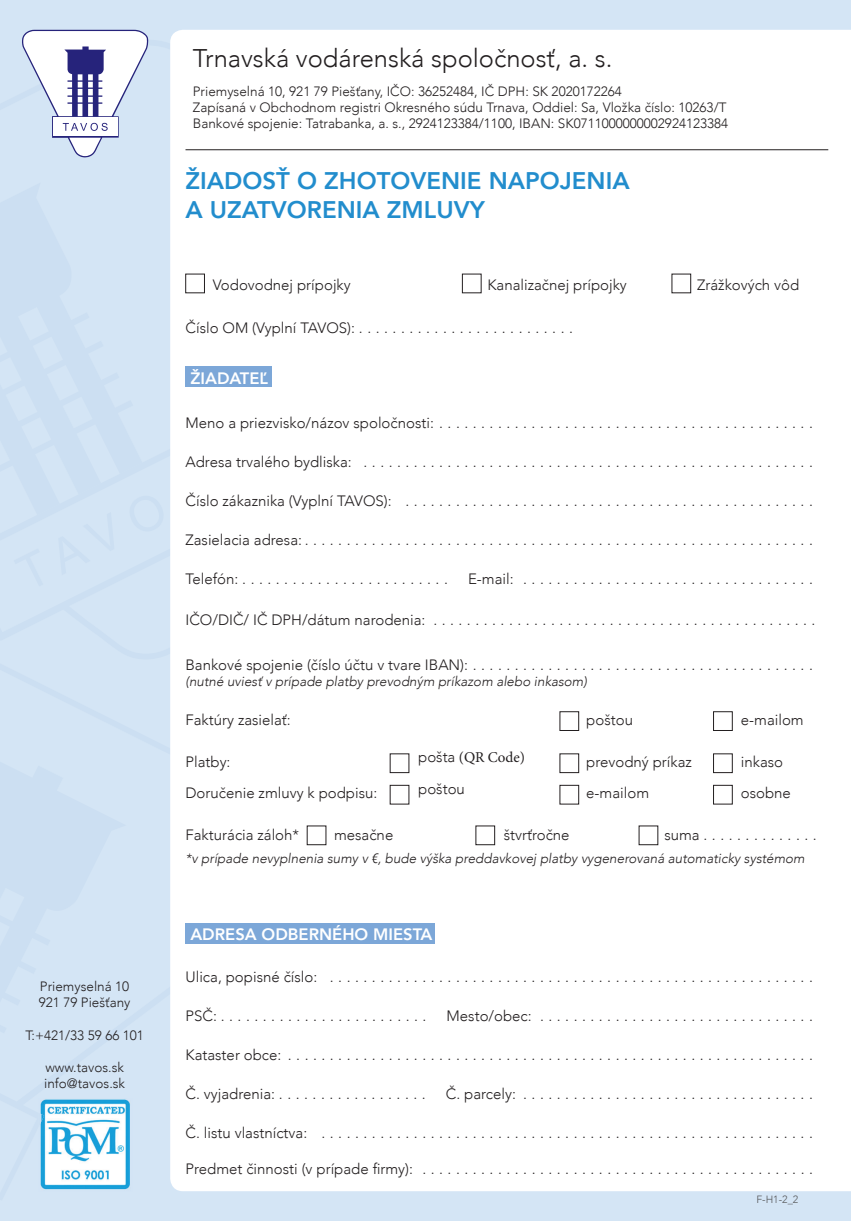
<style>
.page{position:relative;width:851px;height:1221px;background:#fff}
.page>*{position:absolute;margin:0;border:0;box-sizing:border-box;transform-origin:0 0}
.t1{font:300 25.5px "Avenir";color:#231f20}
.t2{font:800 24px/28.8px "Avenir";color:#228dcd}
.t3{font:800 16.5px "Avenir";color:#fff}
.t4{font:300 15px "Avenir";color:#231f20}
.t5{font:15px "Minion Pro";color:#231f20}
.t6{font:300 13.5px/16.2px "Avenir";color:#231f20}
.t7{font:italic 300 13.5px "Avenir";color:#231f20}
.t8{font:300 10.5px "Avenir";color:#57585a}
.s1{font-family:"Avenir";font-weight:300}
</style>
<div class="page">
<div style="left:0;top:0;width:850px;height:1220px;background:#d4e5f5"></div>
<div style="left:170px;top:30px;width:680px;height:1161px;background:#fff"></div>
<svg style="left:22px;top:30px;width:126px;height:128px"></svg>
<hr style="left:185px;top:149px;width:643px;height:1px;background:#231f20">
<img style="left:40px;top:1099px;width:90px;height:91px">
<img style="left:40px;top:1112px;width:4px;height:15px">
<div style="left:185px;top:274px;width:20px;height:19px;border:1px solid #231f20"></div>
<div style="left:462px;top:274px;width:19px;height:19px;border:1px solid #231f20"></div>
<div style="left:713px;top:711px;width:19px;height:19px;border:1px solid #231f20"></div>
<div style="left:185px;top:366px;width:87px;height:21px;background:#7ca7d8"></div>
<div style="left:185px;top:923px;width:250px;height:21px;background:#7ca7d8"></div>
<div style="left:390px;top:785px;width:19px;height:19px;border:1px solid #231f20"></div>
<div style="left:713px;top:785px;width:19px;height:19px;border:1px solid #231f20"></div>
<p class="t6" style="left:39px;top:978px;width:93px">Priemyselná 10<br>921 79 Piešťany</p>
<p class="t6" style="left:25px;top:1027px;width:120px">T:+421/33 59 66 101</p>
<p class="t6" style="left:44px;top:1059px;width:82px">www.tavos.sk info@tavos.sk</p>
<h1 class="t1" style="left:193px;top:41px;width:421px">Trnavská vodárenská spoločnosť, a. s.</h1>
<p class="t6" style="left:193px;top:83px;width:536px">Priemyselná 10, 921 79 Piešťany, IČO: 36252484, IČ DPH: SK 2020172264<br>Zapísaná v Obchodnom registri Okresného súdu Trnava, Oddiel: Sa, Vložka číslo: 10263/T<br>Bankové spojenie: Tatrabanka, a. s., 2924123384/1100, IBAN: SK0711000000002924123384</p>
<h2 class="t2" style="left:185px;top:167px;width:445px">ŽIADOSŤ O ZHOTOVENIE NAPOJENIA<br>A UZATVORENIA ZMLUVY</h2>
<p class="t4" style="left:213px;top:275px;width:139px">Vodovodnej prípojky</p>
<p class="t4" style="left:487px;top:275px;width:141px">Kanalizačnej prípojky</p>
<p class="t4" style="left:697px;top:275px;width:103px">Zrážkových vôd</p>
<p class="t4" style="left:185px;top:318px;width:389px">Číslo OM (Vyplní TAVOS): ..........................</p>
<p class="t3" style="left:190px;top:368px;width:79px">ŽIADATEĽ</p>
<p class="t4" style="left:185px;top:413px;width:628px">Meno a priezvisko/názov spoločnosti: .............................................</p>
<p class="t4" style="left:185px;top:452px;width:628px">Adresa trvalého bydliska: ......................................................</p>
<p class="t4" style="left:185px;top:491px;width:628px">Číslo zákaznika (Vyplní TAVOS): .................................................</p>
<p class="t4" style="left:185px;top:530px;width:628px">Zasielacia adresa: .............................................................</p>
<p class="t4" style="left:185px;top:569px;width:264px">Telefón: .........................</p>
<p class="t4" style="left:468px;top:569px;width:346px">E-mail: ...................................</p>
<p class="t4" style="left:185px;top:609px;width:631px">IČO/DIČ/ IČ DPH/dátum narodenia: ..............................................</p>
<p class="t4" style="left:185px;top:654px;width:628px">Bankové spojenie (číslo účtu v tvare IBAN): .........................................</p>
<p class="t7" style="left:185px;top:672px;width:403px">(nutné uviesť v prípade platby prevodným príkazom alebo inkasom)</p>
<p class="t4" style="left:185px;top:709px;width:107px">Faktúry zasielať:</p>
<p class="t4" style="left:586px;top:709px;width:48px">poštou</p>
<p class="t4" style="left:740px;top:709px;width:64px">e-mailom</p>
<p class="t4" style="left:185px;top:751px;width:46px">Platby:</p>
<p class="t4" style="left:586px;top:751px;width:107px">prevodný príkaz</p>
<p class="t4" style="left:740px;top:751px;width:44px">inkaso</p>
<p class="t4" style="left:185px;top:783px;width:193px">Doručenie zmluvy k podpisu:</p>
<p class="t5" style="left:418px;top:747px;width:108px"><span class="s1">pošta</span> (QR Code)</p>
<p class="t4" style="left:418px;top:778px;width:48px">poštou</p>
<p class="t4" style="left:586px;top:783px;width:64px">e-mailom</p>
<p class="t4" style="left:740px;top:783px;width:52px">osobne</p>
<p class="t4" style="left:185px;top:825px;width:115px">Fakturácia záloh*</p>
<p class="t4" style="left:334px;top:825px;width:61px">mesačne</p>
<p class="t4" style="left:503px;top:825px;width:67px">štvrťročne</p>
<p class="t4" style="left:664px;top:825px;width:154px">suma ..............</p>
<p class="t7" style="left:185px;top:849px;width:620px">*v prípade nevyplnenia sumy v €, bude výška preddavkovej platby vygenerovaná automaticky systémom</p>
<p class="t3" style="left:190px;top:922px;width:243px">ADRESA ODBERNÉHO MIESTA</p>
<p class="t4" style="left:185px;top:966px;width:628px">Ulica, popisné číslo: ..........................................................</p>
<p class="t4" style="left:185px;top:1005px;width:242px">PSČ: .........................</p>
<p class="t4" style="left:446px;top:1005px;width:368px">Mesto/obec: .................................</p>
<p class="t4" style="left:185px;top:1044px;width:628px">Kataster obce: ...............................................................</p>
<p class="t4" style="left:185px;top:1083px;width:242px">Č. vyjadrenia: ..................</p>
<p class="t4" style="left:446px;top:1083px;width:368px">Č. parcely: ...................................</p>
<p class="t4" style="left:185px;top:1122px;width:628px">Č. listu vlastníctva: ...........................................................</p>
<p class="t4" style="left:185px;top:1158px;width:629px">Predmet činnosti (v prípade firmy): ...............................................</p>
<p class="t8" style="left:756px;top:1192px;width:44px">F-H1-2_2</p>
</div>
